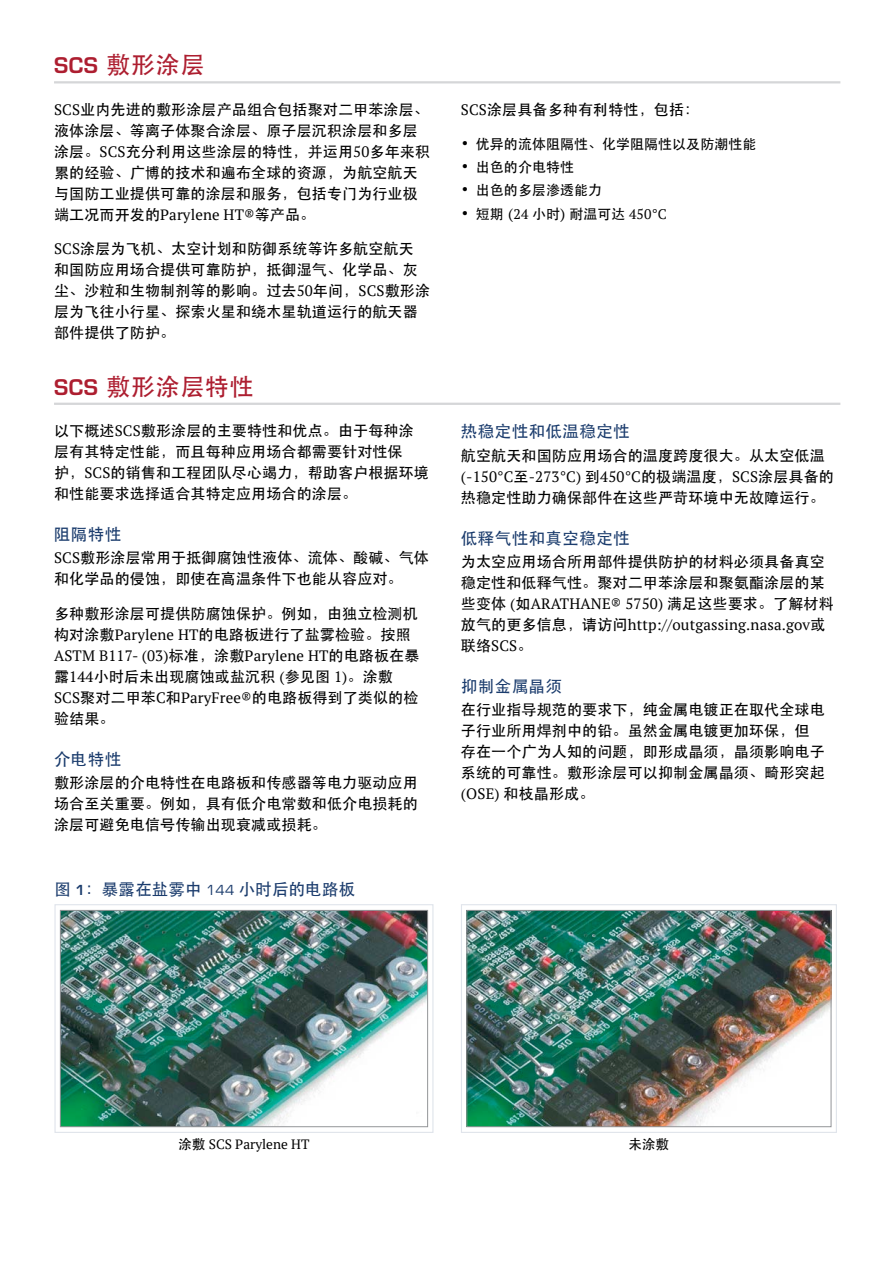
<style>
.page{position:relative;width:894px;height:1263px;background:#fff}
.page>*{position:absolute;margin:0;border:0;box-sizing:border-box;transform-origin:0 0}
.t1{font:500 24px "ST Heiti SC";letter-spacing:.025em;color:#ad1e30}
.t2{font:500 16.5px "ST Heiti SC";letter-spacing:.025em;color:#1b3c6d}
.t3{font:15px/21px "ST Heiti";letter-spacing:.01em;color:#000}
.t4{font:15px "PT Serif";letter-spacing:.01em;color:#000}
.t5{font:13.8px "ST Heiti";letter-spacing:.01em;color:#000}
.t6{font:13.5px "PT Serif";color:#000}
.t7{font:13.5px "ST Heiti";color:#000}
.s1{font-family:"Eurostile LT Std";font-weight:600;font-size:21px}
.s2{font-family:"PT Serif"}
.s3{font-family:"ST Heiti"}
.s4{font-family:"Eurostile LT Std";font-weight:600;font-size:13.5px}
.s5{font-family:"Eurostile LT Std";font-weight:400;font-size:13.5px}
.s6{font-family:"PT Serif";font-size:15px}
</style>
<div class="page">
<hr style="left:54px;top:81px;width:786px;height:2px;background:#d5d6d8">
<hr style="left:54px;top:403px;width:786px;height:2px;background:#d5d6d8">
<img style="left:62px;top:912px;width:364px;height:213px">
<div style="left:60px;top:910px;width:368px;height:217px;border:1px solid #939598"></div>
<div style="left:54px;top:904px;width:379px;height:229px;border:1px solid #e0e4eb"></div>
<img style="left:468px;top:912px;width:361px;height:213px">
<div style="left:466px;top:910px;width:365px;height:217px;border:1px solid #939598"></div>
<div style="left:460px;top:904px;width:376px;height:229px;border:1px solid #e0e4eb"></div>
<h1 class="t1" style="left:54px;top:52px;width:152px"><span class="s1">SCS</span> 敷形涂层</h1>
<p class="t3" style="left:54px;top:99px;width:377px"><span class="s2">SCS</span>业内先进的敷形涂层产品组合包括聚对二甲苯涂层、液体涂层、等离子体聚合涂层、原子层沉积涂层和多层涂层。<span class="s2">SCS</span>充分利用这些涂层的特性，并运用<span class="s2">50</span>多年来积累的经验、广博的技术和遍布全球的资源，为航空航天与国防工业提供可靠的涂层和服务，包括专门为行业极端工况而开发的<span class="s2">Parylene HT®</span>等产品。</p>
<p class="t3" style="left:54px;top:238px;width:377px"><span class="s2">SCS</span>涂层为飞机、太空计划和防御系统等许多航空航天和国防应用场合提供可靠防护，抵御湿气、化学品、灰尘、沙粒和生物制剂等的影响。过去<span class="s2">50</span>年间，<span class="s2">SCS</span>敷形涂层为飞往小行星、探索火星和绕木星轨道运行的航天器部件提供了防护。</p>
<h1 class="t1" style="left:54px;top:373px;width:201px"><span class="s1">SCS</span> 敷形涂层特性</h1>
<p class="t3" style="left:54px;top:420px;width:376px">以下概述<span class="s2">SCS</span>敷形涂层的主要特性和优点。由于每种涂层有其特定性能，而且每种应用场合都需要针对性保<br>护，<span class="s2">SCS</span>的销售和工程团队尽心竭力，帮助客户根据环境和性能要求选择适合其特定应用场合的涂层。</p>
<p class="t2" style="left:54px;top:525px;width:69px">阻隔特性</p>
<p class="t3" style="left:54px;top:547px;width:376px"><span class="s2">SCS</span>敷形涂层常用于抵御腐蚀性液体、流体、酸碱、气体和化学品的侵蚀，即使在高温条件下也能从容应对。</p>
<p class="t3" style="left:54px;top:603px;width:365px">多种敷形涂层可提供防腐蚀保护。例如，由独立检测机构对涂敷<span class="s2">Parylene HT</span>的电路板进行了盐雾检验。按照</p>
<p class="t4" style="left:54px;top:646px;width:366px">ASTM B117- (03)<span class="s3">标准，涂敷</span>Parylene HT<span class="s3">的电路板在暴</span></p>
<p class="t3" style="left:54px;top:666px;width:366px">露<span class="s2">144</span>小时后未出现腐蚀或盐沉积 <span class="s2">(</span>参见图 <span class="s2">1)</span>。涂敷<br><span class="s2">SCS</span>聚对二甲苯<span class="s2">C</span>和<span class="s2">ParyFree®</span>的电路板得到了类似的检验结果。</p>
<p class="t2" style="left:54px;top:750px;width:69px">介电特性</p>
<p class="t3" style="left:54px;top:772px;width:365px;text-align:justify">敷形涂层的介电特性在电路板和传感器等电力驱动应用场合至关重要。例如，具有低介电常数和低介电损耗的涂层可避免电信号传输出现衰减或损耗。</p>
<p class="t2" style="left:54px;top:879px;width:302px">图 <span class="s4">1</span>：暴露在盐雾中 <span class="s5">144</span> 小时后的电路板</p>
<p class="t3" style="left:460px;top:99px;width:240px"><span class="s2">SCS</span>涂层具备多种有利特性，包括：</p>
<p class="t5" style="left:460px;top:137px;width:297px">• 优异的流体阻隔性、化学阻隔性以及防潮性能</p>
<p class="t5" style="left:460px;top:160px;width:114px">• 出色的介电特性</p>
<p class="t5" style="left:460px;top:183px;width:142px">• 出色的多层渗透能力</p>
<p class="t5" style="left:460px;top:207px;width:207px">• 短期 <span class="s6">(</span><span class="s2">24</span> 小时<span class="s6">)</span> 耐温可达 <span class="s2">450°C</span></p>
<p class="t2" style="left:460px;top:422px;width:170px">热稳定性和低温稳定性</p>
<p class="t3" style="left:460px;top:444px;width:365px">航空航天和国防应用场合的温度跨度很大。从太空低温</p>
<p class="t4" style="left:460px;top:466px;width:374px">(-150°C<span class="s3">至</span>-273°C) <span class="s3">到</span>450°C<span class="s3">的极端温度，</span>SCS<span class="s3">涂层具备的</span></p>
<p class="t3" style="left:460px;top:486px;width:365px">热稳定性助力确保部件在这些严苛环境中无故障运行。</p>
<p class="t2" style="left:460px;top:529px;width:170px">低释气性和真空稳定性</p>
<p class="t3" style="left:460px;top:551px;width:374px">为太空应用场合所用部件提供防护的材料必须具备真空稳定性和低释气性。聚对二甲苯涂层和聚氨酯涂层的某些变体 <span class="s2">(</span>如<span class="s2">ARATHANE® 5750)</span> 满足这些要求。了解材料</p>
<p class="t4" style="left:460px;top:615px;width:366px"><span class="s3">放气的更多信息，请访问</span>http://outgassing.nasa.gov<span class="s3">或</span></p>
<p class="t3" style="left:460px;top:635px;width:73px">联络<span class="s2">SCS</span>。</p>
<p class="t2" style="left:460px;top:677px;width:103px">抑制金属晶须</p>
<p class="t3" style="left:460px;top:699px;width:365px">在行业指导规范的要求下，纯金属电镀正在取代全球电子行业所用焊剂中的铅。虽然金属电镀更加环保，但存在一个广为人知的问题，即形成晶须，晶须影响电子系统的可靠性。敷形涂层可以抑制金属晶须、畸形突起<span class="s2">(OSE)</span> 和枝晶形成。</p>
<p class="t6" style="left:178px;top:1135px;width:132px"><span class="s3">涂敷</span> SCS Parylene HT</p>
<p class="t7" style="left:628px;top:1137px;width:42px">未涂敷</p>
</div>
